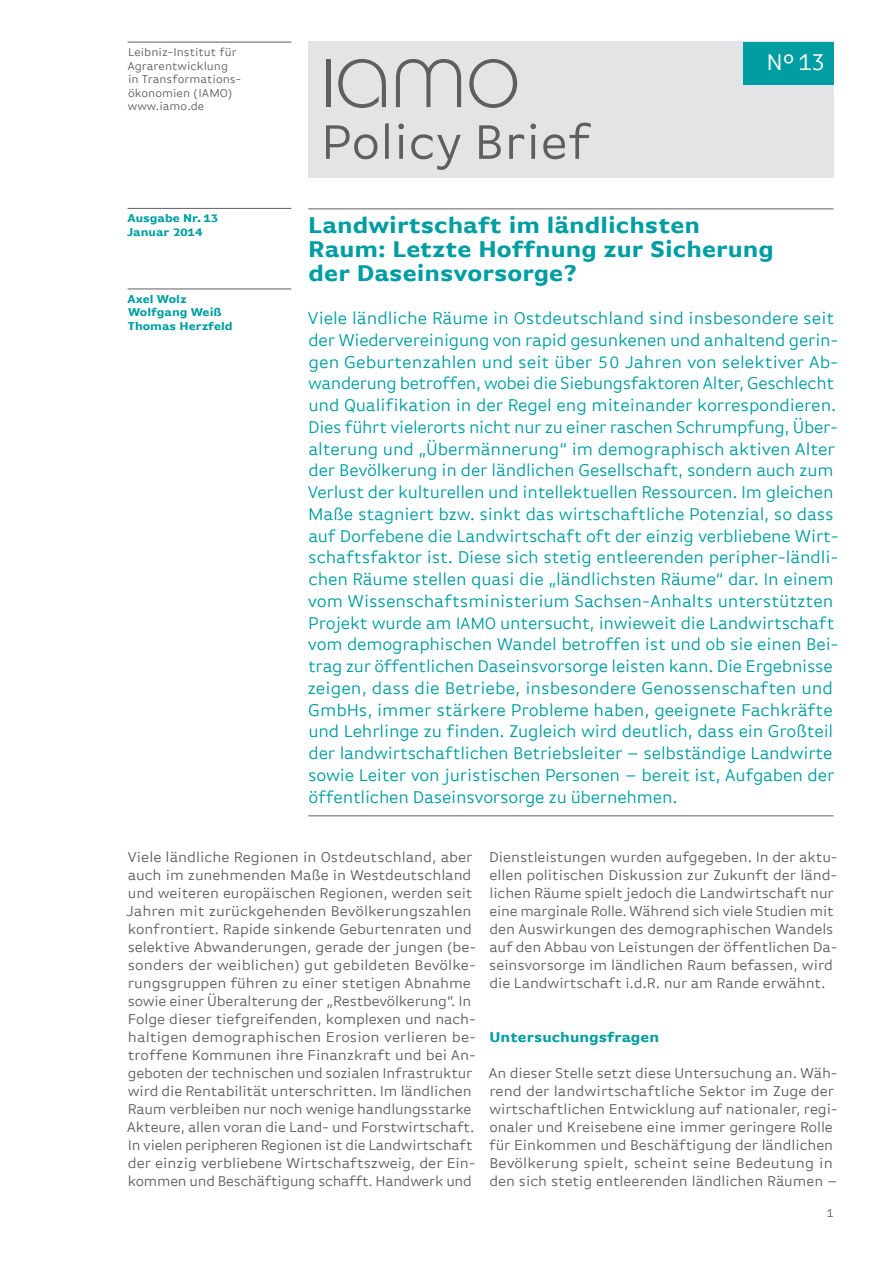
<style>
.page{position:relative;width:893px;height:1263px;background:#fff}
.page>*{position:absolute;margin:0;border:0;box-sizing:border-box;transform-origin:0 0}
.t1{font:51px "Basic Gothic Offc";color:#5f5f62}
.t2{font:700 24px/24px "Basic Gothic Offc";color:#009ea3}
.t3{font:24px "Basic Gothic Offc";color:#fff}
.t4{font:18px/21.8px "Basic Gothic Offc";letter-spacing:-.015em;color:#009ea3}
.t5{font:15px/18px "Basic Gothic Offc";letter-spacing:-.01em;color:#5f5f62}
.t6{font:700 15px "Basic Gothic Offc";color:#009ea3}
.t7{font:12px/13.5px "Basic Gothic Offc";color:#5f5f62}
.t8{font:700 12px/13.5px "Basic Gothic Offc";color:#009ea3}
.s1{font-size:11.4px}
.s2{font-size:17.25px}
</style>
<div class="page">
<div style="left:308px;top:42px;width:525px;height:136px;background:#e3e4e6"></div>
<hr style="left:308px;top:208px;width:525px;height:1px;background:#5f5f62">
<hr style="left:308px;top:815px;width:525px;height:1px;background:#5f5f62">
<hr style="left:128px;top:289px;width:163px;height:1px;background:#5f5f62">
<hr style="left:128px;top:208px;width:163px;height:1px;background:#5f5f62">
<svg style="left:396px;top:59px;width:121px;height:49px"></svg>
<svg style="left:338px;top:59px;width:48px;height:49px"></svg>
<hr style="left:326px;top:60px;width:4px;height:47px;background:#5f5f62">
<div style="left:743px;top:42px;width:90px;height:42px;background:#009ea3"></div>
<hr style="left:128px;top:42px;width:163px;height:1px;background:#5f5f62">
<p class="t7" style="left:127px;top:46px;width:115px">Leibniz-Institut für<br>Agrarentwicklung in Transformations&shy;ökonomien (IAMO) www.iamo.de</p>
<p class="t8" style="left:127px;top:212px;width:93px">Ausgabe Nr. <span class="s1">13<br></span>Januar <span class="s1">2014</span></p>
<p class="t8" style="left:128px;top:292px;width:107px">Axel Wolz<br>Wolfgang Weiß<br>Thomas Herzfeld</p>
<h1 class="t1" style="left:321px;top:115px;width:272px">Policy Brief</h1>
<h2 class="t3" style="left:766px;top:50px;width:61px">Nº13</h2>
<h2 class="t2" style="left:308px;top:213px;width:467px">Landwirtschaft im ländlichsten<br>Raum: Letzte Hoffnung zur Sicherung der Daseinsvorsorge?</h2>
<p class="t4" style="left:308px;top:308px;width:533px">Viele ländliche Räume in Ostdeutschland sind insbesondere seit der Wiedervereinigung von rapid gesunkenen und anhaltend gerin&shy;gen Geburtenzahlen und seit über <span class="s2">50</span> Jahren von selektiver Ab&shy;wanderung betroffen, wobei die Siebungsfaktoren Alter, Geschlecht und Qualifikation in der Regel eng miteinander korrespondieren.<br>Dies führt vielerorts nicht nur zu einer raschen Schrumpfung, Über&shy;alterung und „Übermännerung“ im demographisch aktiven Alter der Bevölkerung in der ländlichen Gesellschaft, sondern auch zum Verlust der kulturellen und intellektuellen Ressourcen. Im gleichen Maße stagniert bzw. sinkt das wirtschaftliche Potenzial, so dass auf Dorfebene die Landwirtschaft oft der einzig verbliebene Wirt&shy;schaftsfaktor ist. Diese sich stetig entleerenden peripher-ländli&shy;chen Räume stellen quasi die „ländlichsten Räume“ dar. In einem vom Wissenschaftsministerium Sachsen-Anhalts unterstützten Projekt wurde am <span class="s2">IAMO</span> untersucht, inwieweit die Landwirtschaft vom demographischen Wandel betroffen ist und ob sie einen Bei&shy;trag zur öffentlichen Daseinsvorsorge leisten kann. Die Ergebnisse zeigen, dass die Betriebe, insbesondere Genossenschaften und GmbHs, immer stärkere Probleme haben, geeignete Fachkräfte und Lehrlinge zu finden. Zugleich wird deutlich, dass ein Großteil der landwirtschaftlichen Betriebsleiter – selbständige Landwirte sowie Leiter von juristischen Personen – bereit ist, Aufgaben der öffentlichen Daseinsvorsorge zu übernehmen.</p>
<p class="t5" style="left:126px;top:848px;width:352px">Viele ländliche Regionen in Ostdeutschland, aber auch im zunehmenden Maße in Westdeutschland und weiteren europäischen Regionen, werden seit Jahren mit zurückgehenden Bevölkerungszahlen konfrontiert. Rapide sinkende Geburtenraten und selektive Abwanderungen, gerade der jungen (be&shy;sonders der weiblichen) gut gebildeten Bevölke&shy;rungsgruppen führen zu einer stetigen Abnahme sowie einer Überalterung der „Restbevölkerung“. In Folge dieser tiefgreifenden, komplexen und nach&shy;haltigen demographischen Erosion verlieren be&shy;troffene Kommunen ihre Finanzkraft und bei An&shy;geboten der technischen und sozialen Infrastruktur wird die Rentabilität unterschritten. Im ländlichen Raum verbleiben nur noch wenige handlungsstarke Akteure, allen voran die Land- und Forstwirtschaft.<br>In vielen peripheren Regionen ist die Landwirtschaft der einzig verbliebene Wirtschaftszweig, der Ein&shy;kommen und Beschäftigung schafft. Handwerk und</p>
<p class="t5" style="left:489px;top:848px;width:350px">Dienstleistungen wurden aufgegeben. In der aktu&shy;ellen politischen Diskussion zur Zukunft der länd&shy;lichen Räume spielt jedoch die Landwirtschaft nur eine marginale Rolle. Während sich viele Studien mit den Auswirkungen des demographischen Wandels auf den Abbau von Leistungen der öffentlichen Da&shy;seinsvorsorge im ländlichen Raum befassen, wird die Landwirtschaft i.d.R. nur am Rande erwähnt.</p>
<p class="t6" style="left:489px;top:1029px;width:171px">Untersuchungsfragen</p>
<p class="t5" style="left:488px;top:1064px;width:351px">An dieser Stelle setzt diese Untersuchung an. Wäh&shy;rend der landwirtschaftliche Sektor im Zuge der wirtschaftlichen Entwicklung auf nationaler, regi&shy;onaler und Kreisebene eine immer geringere Rolle für Einkommen und Beschäftigung der ländlichen Bevölkerung spielt, scheint seine Bedeutung in den sich stetig entleerenden ländlichen Räumen –</p>
<p class="t7" style="left:826px;top:1206px;width:9px">1</p>
</div>
